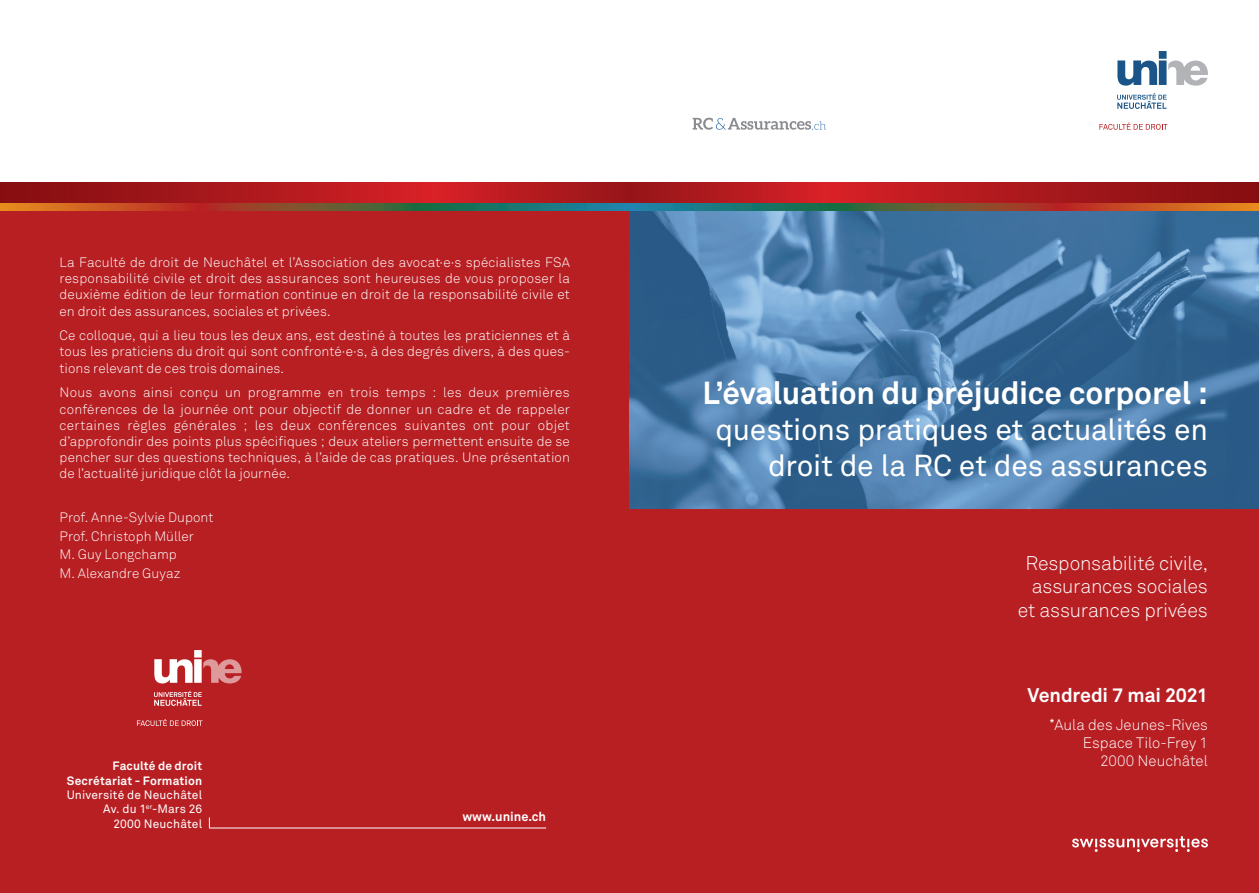
<style>
.page{position:relative;width:1259px;height:893px;background:#fff}
.page>*{position:absolute;margin:0;border:0;box-sizing:border-box;transform-origin:0 0}
.t1{font:700 31.5px "Akkurat";letter-spacing:-.01em;color:#fff}
.t2{font:30px/36px "Akkurat";letter-spacing:-.01em;color:#fff;text-align:right}
.t3{font:300 19.5px/23.4px "Akkurat";letter-spacing:-.01em;color:#fff;text-align:right}
.t4{font:700 19.5px "Akkurat";letter-spacing:-.01em;color:#fff}
.Horaire_pauses{font:300 15px "Akkurat";color:#fff}
.Texte_dos{font:300 13.5px/16.2px "Akkurat";letter-spacing:.005em;color:#fff;text-align:justify}
.t5{font:700 12.75px "Akkurat";color:#fff}
.t6{font:12px "Akkurat";letter-spacing:.01em;color:#fff}
.t7{font:700 12px "Akkurat";letter-spacing:.01em;color:#fff}
</style>
<div class="page">
<div style="left:0;top:210px;width:1259px;height:683px;background:#b81f23"></div>
<svg style="left:415px;top:204px;width:214px;height:7px"></svg>
<svg style="left:201px;top:204px;width:214px;height:7px"></svg>
<svg style="left:0;top:204px;width:201px;height:7px"></svg>
<svg style="left:0;top:182px;width:629px;height:20px;background:#ad181c"></svg>
<img style="left:629px;top:211px;width:630px;height:297px">
<svg style="left:629px;top:204px;width:215px;height:7px;background:#197775"></svg>
<svg style="left:844px;top:204px;width:214px;height:7px"></svg>
<svg style="left:1058px;top:204px;width:201px;height:7px"></svg>
<svg style="left:629px;top:182px;width:630px;height:20px;background:#ad181d"></svg>
<svg style="left:137px;top:719px;width:65px;height:7px"></svg>
<svg style="left:154px;top:650px;width:88px;height:33px"></svg>
<svg style="left:154px;top:690px;width:48px;height:16px"></svg>
<hr style="left:209px;top:828px;width:337px;height:1px;background:#fff">
<svg style="left:1072px;top:836px;width:136px;height:16px"></svg>
<svg style="left:1099px;top:122px;width:68px;height:8px"></svg>
<svg style="left:1117px;top:51px;width:91px;height:35px"></svg>
<svg style="left:1117px;top:93px;width:49px;height:16px"></svg>
<svg style="left:692px;top:118px;width:134px;height:12px"></svg>
<p class="Texte_dos" style="left:60px;top:254px;width:512px">La Faculté de droit de Neuchâtel et l’Association des avocat·e·s spécialistes FSA responsabilité civile et droit des assurances sont heureuses de vous proposer la deuxième édition de leur formation continue en droit de la responsabilité civile et en droit des assurances, sociales et privées.</p>
<p class="Texte_dos" style="left:60px;top:328px;width:512px">Ce colloque, qui a lieu tous les deux ans, est destiné à toutes les praticiennes et à tous les praticiens du droit qui sont confronté·e·s, à des degrés divers, à des ques&shy;tions relevant de ces trois domaines.</p>
<p class="Texte_dos" style="left:60px;top:385px;width:512px">Nous avons ainsi conçu un programme en trois temps : les deux premières conférences de la journée ont pour objectif de donner un cadre et de rappeler certaines règles générales ; les deux conférences suivantes ont pour objet d’approfondir des points plus spécifiques ; deux ateliers permettent ensuite de se pencher sur des questions techniques, à l’aide de cas pratiques. Une présentation de l’actualité juridique clôt la journée.</p>
<p class="Texte_dos" style="left:60px;top:509px;width:155px">Prof. Anne-Sylvie Dupont</p>
<p class="Texte_dos" style="left:60px;top:528px;width:136px">Prof. Christoph Müller</p>
<p class="Texte_dos" style="left:60px;top:547px;width:119px">M. Guy Longchamp</p>
<p class="Texte_dos" style="left:60px;top:565px;width:122px">M. Alexandre Guyaz</p>
<p class="t7" style="left:113px;top:758px;width:91px">Faculté de droit</p>
<p class="t7" style="left:67px;top:773px;width:137px">Secrétariat - Formation</p>
<p class="t6" style="left:67px;top:788px;width:137px">Université de Neuchâtel</p>
<p class="t6" style="left:103px;top:802px;width:100px">Av. du 1<sup>er</sup>-Mars 26</p>
<p class="t6" style="left:113px;top:816px;width:90px">2000 Neuchâtel</p>
<p class="t5" style="left:462px;top:808px;width:85px">www.unine.ch</p>
<p class="t1" style="left:702px;top:373px;width:507px">L’évaluation du préjudice corporel :</p>
<p class="t2" style="left:715px;top:412px;width:494px">questions pratiques et actualités en droit de la RC et des assurances</p>
<p class="t3" style="left:1017px;top:552px;width:192px">Responsabilité civile, assurances sociales et assurances privées</p>
<p class="t4" style="left:1027px;top:683px;width:182px">Vendredi 7 mai 2021</p>
<p class="Horaire_pauses" style="left:1050px;top:716px;width:160px"><sup>*</sup>Aula des Jeunes-Rives</p>
<p class="Horaire_pauses" style="left:1083px;top:734px;width:126px">Espace Tilo-Frey 1</p>
<p class="Horaire_pauses" style="left:1100px;top:752px;width:109px">2000 Neuchâtel</p>
</div>
